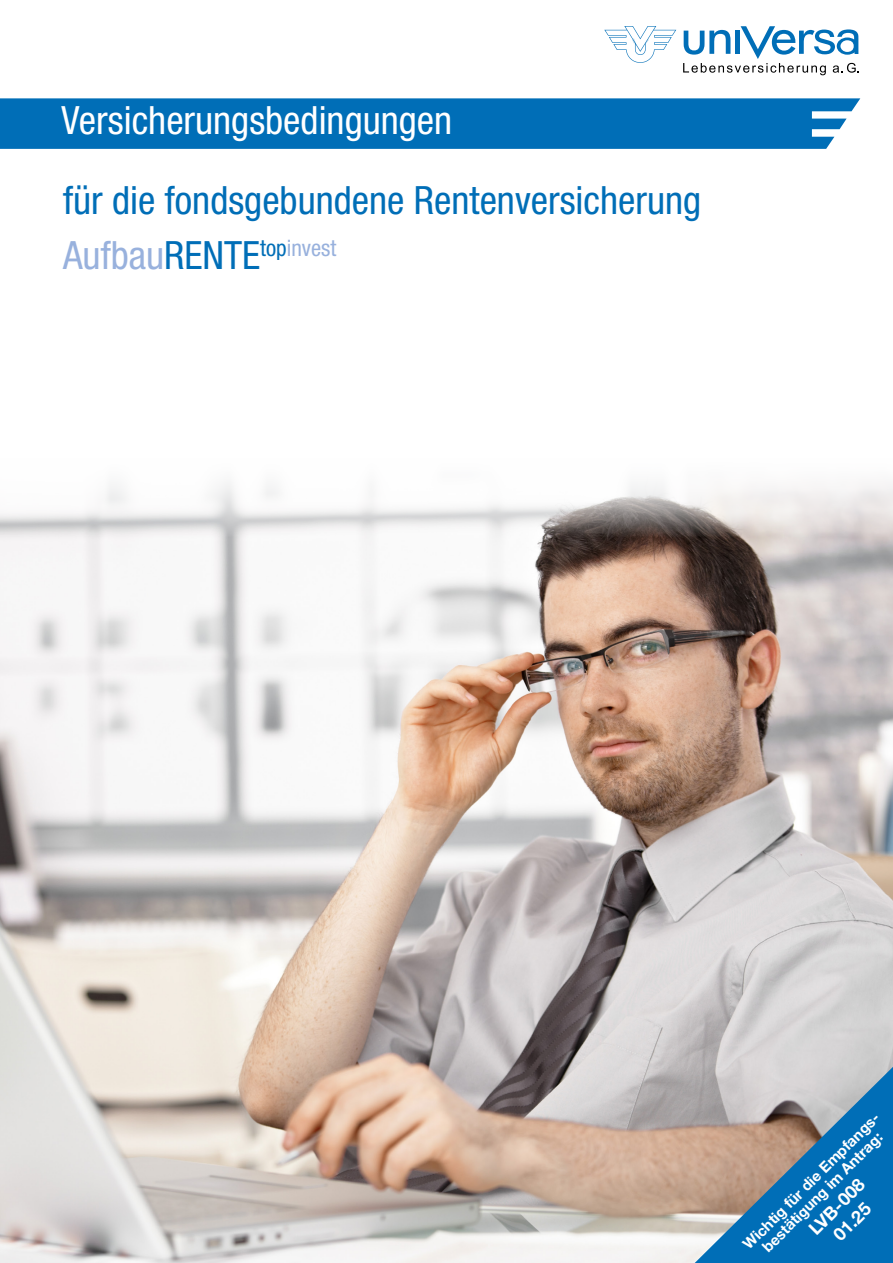
<style>
.page{position:relative;width:893px;height:1263px;background:#fff}
.page>*{position:absolute;margin:0;border:0;box-sizing:border-box;transform-origin:0 0}
.t1{font:condensed 39px/55.3px "Helvetica Neue LT Std";color:#006eb7}
.t2{font:condensed 39px "Helvetica Neue LT Std";color:#fff}
.t3{font:700 18px/21.6px "Helvetica Neue LT Std";color:#fff;text-align:center}
.t4{font:700 15px/15.8px "Helvetica Neue LT Std";color:#fff;text-align:center}
.s1{color:#98b1dd}
</style>
<div class="page">
<img style="left:0;top:483px;width:893px;height:780px">
<svg style="left:695px;top:1067px;width:198px;height:196px;background:#638fad"></svg>
<div style="left:0;top:98px;width:860px;height:51px;background:#006eb7"></div>
<svg style="left:683px;top:26px;width:176px;height:49px"></svg>
<svg style="left:604px;top:26px;width:72px;height:37px"></svg>
<p class="t2" style="left:62px;top:98px;width:392px">Versicherungsbedingungen</p>
<p class="t1" style="left:63px;top:172px;width:640px">für die fondsgebundene Rentenversicherung<br><span class="s1">Aufbau</span>RENTE<sup>top</sup><sup>invest</sup></p>
<p class="t4" style="left:740px;top:1241px;width:189px;rotate:-45deg">Wichtig für die Empfangs&shy;bestätigung im Antrag:</p>
<p class="t3" style="left:804px;top:1223px;width:72px;rotate:-45deg">LVB-008<br>01.25</p>
</div>
